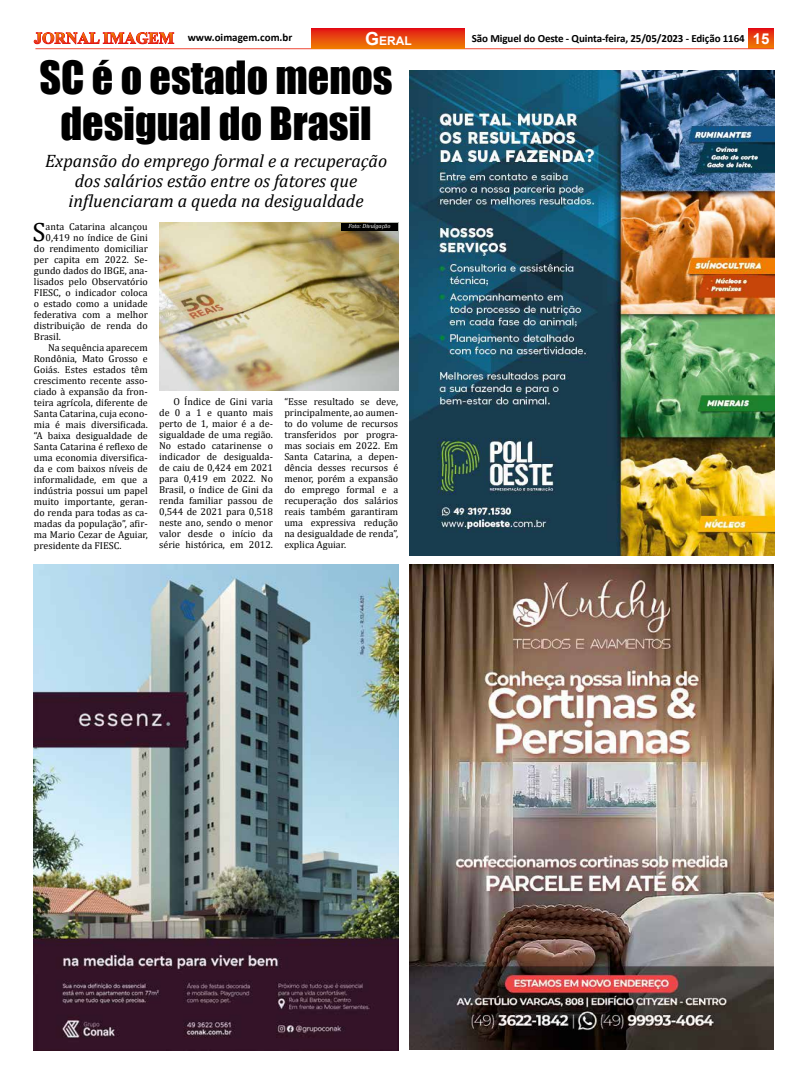
<style>
.page{position:relative;width:808px;height:1078px;background:#fff}
.page>*{position:absolute;margin:0;border:0;box-sizing:border-box;transform-origin:0 0}
.t1{font:42px/46px "Impact";color:#000;text-align:center}
.t2{font:26.5px "Cambria";color:#000}
.t3{font:italic 18px/20px "Cambria";color:#000;text-align:center}
.t4{font:700 12px "Arial";color:#fff}
.t5{font:700 11px "Calibri";letter-spacing:-.01em;color:#000}
.t6{font:10px/11px "Cambria";color:#000;text-align:justify}
.t7{font:italic 6px "Cambria";color:#fff}
.s1{font-family:"Times New Roman";font-size:16px;color:#fff}
.s2{font-size:18px}
.s3{font-family:"Arial";font-size:15px;color:#fff}
</style>
<div class="page">
<div style="left:748px;top:28px;width:26px;height:20px;background:linear-gradient(to bottom,#e21617,#ee7604)"></div>
<hr style="left:35px;top:48px;width:739px;height:1px;background:#ef4937">
<div style="left:312px;top:28px;width:153px;height:20px;background:linear-gradient(to bottom,#e21618,#ee7605)"></div>
<img style="left:34px;top:564px;width:364px;height:485px">
<img style="left:410px;top:564px;width:364px;height:485px">
<img style="left:410px;top:71px;width:364px;height:484px">
<img style="left:159px;top:222px;width:239px;height:168px">
<div style="left:341px;top:223px;width:57px;height:8px;background:#000"></div>
<p class="t5" style="left:34px;top:30px;width:260px"><span class="s1">JORNAL IMAGEM</span> www.oimagem.com.br</p>
<p class="t4" style="left:365px;top:32px;width:48px"><span class="s2">G</span>ERAL</p>
<p class="t5" style="left:472px;top:31px;width:299px">São Miguel do Oeste - Quinta-feira, 25/05/2023 - Edição 1164 <span class="s3">15</span></p>
<h1 class="t1" style="left:40px;top:54px;width:355px">SC é o estado menos desigual do Brasil</h1>
<h3 class="t3" style="left:45px;top:150px;width:344px">Expansão do emprego formal e a recuperação dos salários estão entre os fatores que influenciaram a queda na desigualdade</h3>
<p class="t7" style="left:348px;top:222px;width:44px">Foto: Divulgação</p>
<h2 class="t2" style="left:33px;top:216px;width:15px">S</h2>
<p class="t6" style="left:46px;top:221px;width:104px">anta Catarina alcançou</p>
<p class="t6" style="left:46px;top:232px;width:104px">0,419 no índice de Gini</p>
<p class="t6" style="left:34px;top:243px;width:115px">do rendimento domiciliar</p>
<p class="t6" style="left:34px;top:254px;width:115px">per capita em 2022. Se-</p>
<p class="t6" style="left:34px;top:265px;width:115px">gundo dados do IBGE, ana-</p>
<p class="t6" style="left:34px;top:276px;width:115px">lisados pelo Observatório</p>
<p class="t6" style="left:34px;top:287px;width:115px">FIESC, o indicador coloca</p>
<p class="t6" style="left:34px;top:298px;width:115px">o estado como a unidade</p>
<p class="t6" style="left:34px;top:309px;width:115px">federativa com a melhor</p>
<p class="t6" style="left:34px;top:320px;width:115px">distribuição de renda do</p>
<p class="t6" style="left:34px;top:331px;width:28px">Brasil.</p>
<p class="t6" style="left:48px;top:342px;width:101px">Na sequência aparecem</p>
<p class="t6" style="left:34px;top:353px;width:115px">Rondônia, Mato Grosso e</p>
<p class="t6" style="left:34px;top:364px;width:115px">Goiás. Estes estados têm</p>
<p class="t6" style="left:34px;top:375px;width:115px">crescimento recente asso-</p>
<p class="t6" style="left:34px;top:386px;width:115px">ciado à expansão da fron-</p>
<p class="t6" style="left:34px;top:397px;width:115px">teira agrícola, diferente de</p>
<p class="t6" style="left:34px;top:408px;width:115px">Santa Catarina, cuja econo-</p>
<p class="t6" style="left:34px;top:419px;width:115px">mia é mais diversificada.</p>
<p class="t6" style="left:34px;top:430px;width:115px">“A baixa desigualdade de</p>
<p class="t6" style="left:34px;top:441px;width:115px">Santa Catarina é reflexo de</p>
<p class="t6" style="left:34px;top:452px;width:115px">uma economia diversifica-</p>
<p class="t6" style="left:34px;top:463px;width:115px">da e com baixos níveis de</p>
<p class="t6" style="left:34px;top:474px;width:115px">informalidade, em que a</p>
<p class="t6" style="left:34px;top:485px;width:115px">indústria possui um papel</p>
<p class="t6" style="left:34px;top:496px;width:115px">muito importante, geran-</p>
<p class="t6" style="left:34px;top:507px;width:115px">do renda para todas as ca-</p>
<p class="t6" style="left:34px;top:518px;width:115px">madas da população”, afir-</p>
<p class="t6" style="left:34px;top:529px;width:115px">ma Mario Cezar de Aguiar,</p>
<p class="t6" style="left:34px;top:540px;width:89px">presidente da FIESC.</p>
<p class="t6" style="left:159px;top:396px;width:115px;text-indent:14px">O Índice de Gini varia de 0 a 1 e quanto mais perto de 1, maior é a de&shy;sigualdade de uma região.<br>No estado catarinense o indicador de desigualda&shy;de caiu de 0,424 em 2021 para 0,419 em 2022. No Brasil, o índice de Gini da renda familiar passou de 0,544 de 2021 para 0,518 neste ano, sendo o menor valor desde o início da série histórica, em 2012.</p>
<p class="t6" style="left:284px;top:396px;width:115px">“Esse resultado se deve, principalmente, ao aumen&shy;to do volume de recursos transferidos por progra&shy;mas sociais em 2022. Em Santa Catarina, a depen&shy;dência desses recursos é menor, porém a expansão do emprego formal e a recuperação dos salários reais também garantiram uma expressiva redução na desigualdade de renda”, explica Aguiar.</p>
</div>
